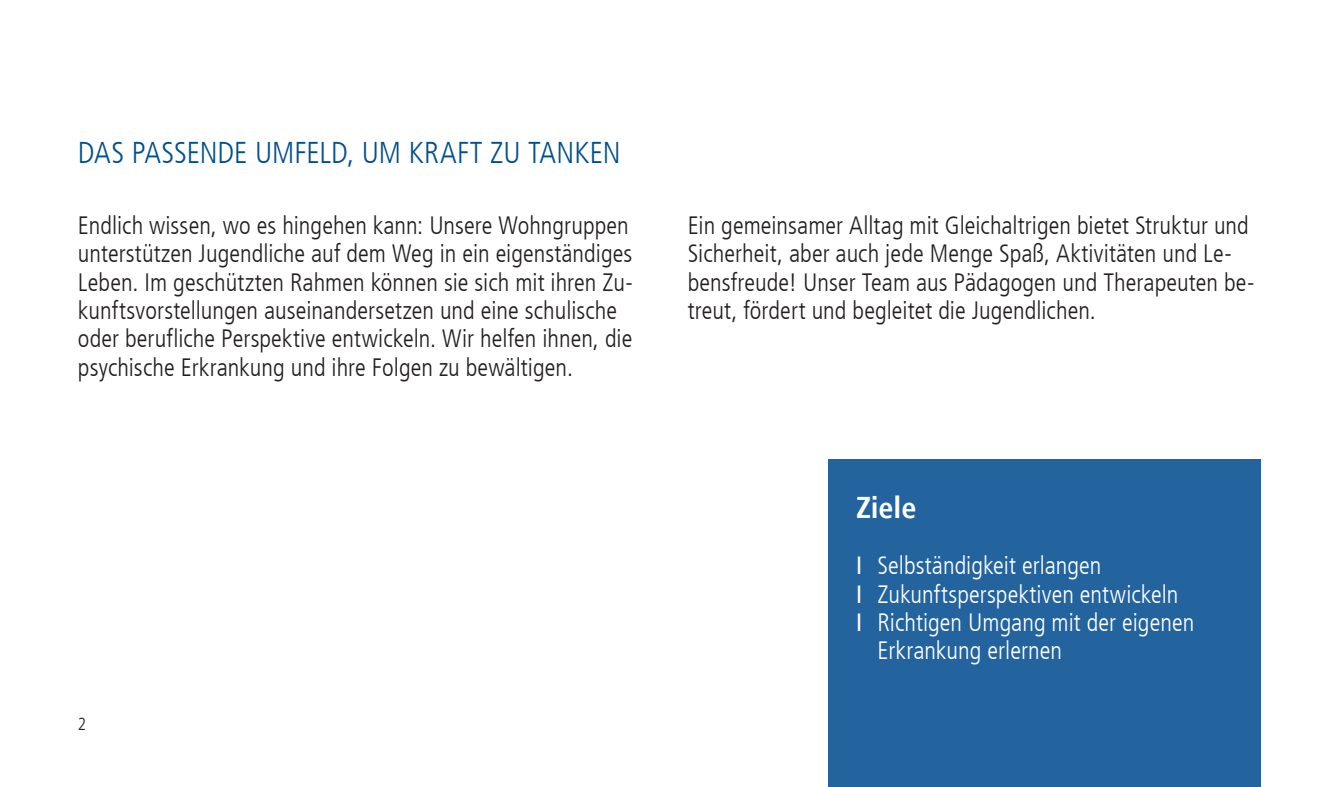
<style>
.page{position:relative;width:1333px;height:787px;background:#fff}
.page>*{position:absolute;margin:0;border:0;box-sizing:border-box;transform-origin:0 0}
._02_SRH_BR_PB_S_Cont{font:300 condensed 30px "Frutiger LT";color:#004f8d}
._02_SRH_BR_PB_S_Cont-2{font:700 condensed 30px "Frutiger LT";color:#fff}
._02_SRH_BR_PB_S_Cont-3{font:300 condensed 25px/28.2px "Frutiger LT";color:#231f20}
.t1{font:300 condensed 25px/28.2px "Frutiger LT";color:#fff}
._00_SRH_BR_PB_S_Pagi{font:300 condensed 17.5px "Frutiger LT";color:#231f20}
.s1{font-weight:400}
</style>
<div class="page">
<div style="left:827px;top:459px;width:433px;height:328px;background:#23649e"></div>
<p class="_02_SRH_BR_PB_S_Cont" style="left:78px;top:136px;width:544px">DAS PASSENDE UMFELD, UM KRAFT ZU TANKEN</p>
<p class="_02_SRH_BR_PB_S_Cont-3" style="left:78px;top:211px;width:556px">Endlich wissen, wo es hingehen kann: Unsere Wohngruppen unterstützen Jugendliche auf dem Weg in ein eigenständiges Leben. Im geschützten Rahmen können sie sich mit ihren Zu&shy;kunftsvorstellungen auseinandersetzen und eine schulische oder berufliche Perspektive entwickeln. Wir helfen ihnen, die psychische Erkrankung und ihre Folgen zu bewältigen.</p>
<p class="_02_SRH_BR_PB_S_Cont-3" style="left:687px;top:211px;width:568px">Ein gemeinsamer Alltag mit Gleichaltrigen bietet Struktur und Sicherheit, aber auch jede Menge Spaß, Aktivitäten und Le&shy;bensfreude! Unser Team aus Pädagogen und Therapeuten be&shy;treut, fördert und begleitet die Jugendlichen.</p>
<p class="_00_SRH_BR_PB_S_Pagi" style="left:78px;top:714px;width:10px">2</p>
<p class="_02_SRH_BR_PB_S_Cont-2" style="left:856px;top:489px;width:62px">Ziele</p>
<p class="t1" style="left:856px;top:552px;width:247px"><span class="s1">I</span> Selbständigkeit erlangen</p>
<p class="t1" style="left:856px;top:580px;width:324px"><span class="s1">I</span> Zukunftsperspektiven entwickeln</p>
<p class="t1" style="left:877px;top:608px;width:318px;text-indent:-21px"><span class="s1">I</span> Richtigen Umgang mit der eigenen<br>Erkrankung erlernen</p>
</div>
